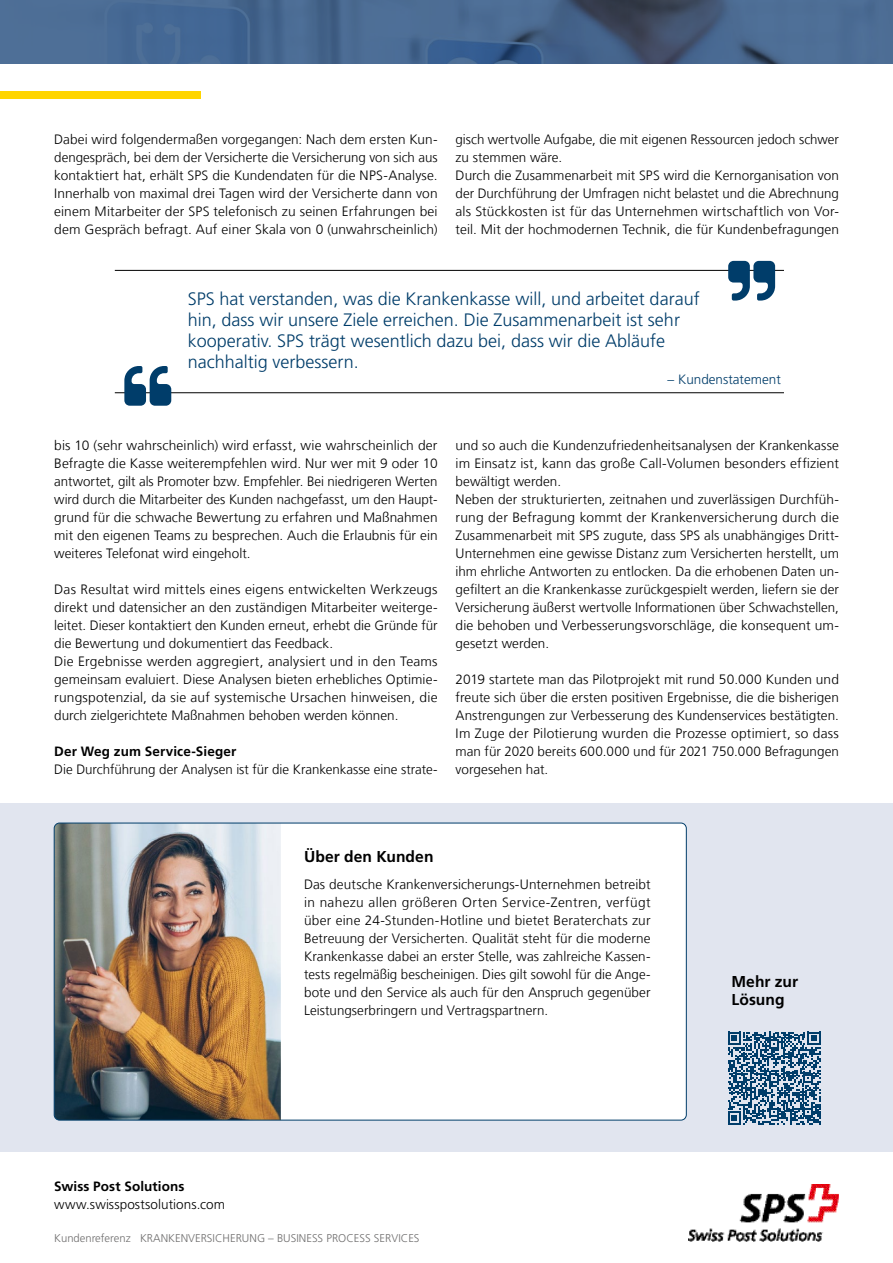
<style>
.page{position:relative;width:893px;height:1263px;background:#fff}
.page>*{position:absolute;margin:0;border:0;box-sizing:border-box;transform-origin:0 0}
.t1{font:300 18px/21px "Frutiger LT Std";color:#003d6a}
.t2{font:700 15.75px/18px "Frutiger LT Std";letter-spacing:.005em;color:#000}
.t3{font:300 13.5px/18px "Frutiger";letter-spacing:.005em;color:#000;text-align:justify}
.t4{font:300 13.5px "Frutiger LT Std";letter-spacing:.005em;color:#000}
.t5{font:700 13.5px "Frutiger LT Std";letter-spacing:.01em;color:#000}
.t6{font:700 13.5px "Frutiger";letter-spacing:.01em;color:#000}
.t7{font:300 13.5px "Frutiger LT Std";color:#003d6a}
.t8{font:300 11.25px "Frutiger LT Std";color:#706f6f}
</style>
<div class="page">
<img style="left:688px;top:1185px;width:151px;height:56px">
<div style="left:0;top:91px;width:201px;height:8px;background:#ffd500"></div>
<div style="left:0;top:803px;width:893px;height:349px;background:#e1e5ef"></div>
<svg style="left:728px;top:1032px;width:93px;height:93px"></svg>
<hr style="left:115px;top:270px;width:669px;height:1px;background:#000">
<hr style="left:115px;top:392px;width:669px;height:1px;background:#000">
<svg style="left:728px;top:261px;width:47px;height:40px"></svg>
<svg style="left:124px;top:366px;width:47px;height:40px"></svg>
<img style="left:0;top:0;width:893px;height:64px">
<div style="left:54px;top:823px;width:632px;height:297px;background:#fff;border-radius:5px"></div>
<img style="left:54px;top:823px;width:227px;height:297px">
<p class="t3" style="left:54px;top:130px;width:385px">Dabei wird folgendermaßen vorgegangen: Nach dem ersten Kun&shy;dengespräch, bei dem der Versicherte die Versicherung von sich aus kontaktiert hat, erhält SPS die Kundendaten für die NPS-Analyse.<br>Innerhalb von maximal drei Tagen wird der Versicherte dann von einem Mitarbeiter der SPS telefonisch zu seinen Erfahrungen bei dem Gespräch befragt. Auf einer Skala von 0 (unwahrscheinlich)</p>
<p class="t3" style="left:456px;top:130px;width:385px;text-align:left">gisch wertvolle Aufgabe, die mit eigenen Ressourcen jedoch schwer zu stemmen wäre.<br>Durch die Zusammenarbeit mit SPS wird die Kernorganisation von der Durchführung der Umfragen nicht belastet und die Abrechnung als Stückkosten ist für das Unternehmen wirtschaftlich von Vor&shy;teil. Mit der hochmodernen Technik, die für Kundenbefragungen</p>
<h1 class="t1" style="left:188px;top:288px;width:513px">SPS hat verstanden, was die Krankenkasse will, und arbeitet darauf hin, dass wir unsere Ziele erreichen. Die Zusammenarbeit ist sehr kooperativ. SPS trägt wesentlich dazu bei, dass wir die Abläufe nachhaltig verbessern.</h1>
<p class="t7" style="left:668px;top:372px;width:115px">– Kundenstatement</p>
<p class="t3" style="left:54px;top:436px;width:385px">bis 10 (sehr wahrscheinlich) wird erfasst, wie wahrscheinlich der Befragte die Kasse weiterempfehlen wird. Nur wer mit 9 oder 10 antwortet, gilt als Promoter bzw. Empfehler. Bei niedrigeren Werten wird durch die Mitarbeiter des Kunden nachgefasst, um den Haupt&shy;grund für die schwache Bewertung zu erfahren und Maßnahmen mit den eigenen Teams zu besprechen. Auch die Erlaubnis für ein weiteres Telefonat wird eingeholt.</p>
<p class="t3" style="left:54px;top:580px;width:385px;text-align:left">Das Resultat wird mittels eines eigens entwickelten Werkzeugs direkt und datensicher an den zuständigen Mitarbeiter weiterge&shy;leitet. Dieser kontaktiert den Kunden erneut, erhebt die Gründe für die Bewertung und dokumentiert das Feedback.<br>Die Ergebnisse werden aggregiert, analysiert und in den Teams gemeinsam evaluiert. Diese Analysen bieten erhebliches Optimie&shy;rungspotenzial, da sie auf systemische Ursachen hinweisen, die durch zielgerichtete Maßnahmen behoben werden können.</p>
<p class="t5" style="left:54px;top:743px;width:184px">Der Weg zum Service-Sieger</p>
<p class="t3" style="left:54px;top:760px;width:385px">Die Durchführung der Analysen ist für die Krankenkasse eine strate-</p>
<p class="t3" style="left:456px;top:436px;width:385px;text-align:left">und so auch die Kundenzufriedenheitsanalysen der Krankenkasse im Einsatz ist, kann das große Call-Volumen besonders effizient bewältigt werden.<br>Neben der strukturierten, zeitnahen und zuverlässigen Durchfüh&shy;rung der Befragung kommt der Krankenversicherung durch die Zusammenarbeit mit SPS zugute, dass SPS als unabhängiges Dritt-Unternehmen eine gewisse Distanz zum Versicherten herstellt, um ihm ehrliche Antworten zu entlocken. Da die erhobenen Daten un&shy;gefiltert an die Krankenkasse zurückgespielt werden, liefern sie der Versicherung äußerst wertvolle Informationen über Schwachstellen, die behoben und Verbesserungsvorschläge, die konsequent um&shy;gesetzt werden.</p>
<p class="t3" style="left:456px;top:670px;width:385px">2019 startete man das Pilotprojekt mit rund 50.000 Kunden und freute sich über die ersten positiven Ergebnisse, die die bisherigen Anstrengungen zur Verbesserung des Kundenservices bestätigten.<br>Im Zuge der Pilotierung wurden die Prozesse optimiert, so dass man für 2020 bereits 600.000 und für 2021 750.000 Befragungen vorgesehen hat.</p>
<p class="t6" style="left:54px;top:1178px;width:132px">Swiss Post Solutions</p>
<p class="t4" style="left:54px;top:1196px;width:172px">www.swisspostsolutions.com</p>
<p class="t2" style="left:304px;top:848px;width:131px">Über den Kunden</p>
<p class="t3" style="left:304px;top:875px;width:348px">Das deutsche Krankenversicherungs-Unternehmen betreibt in nahezu allen größeren Orten Service-Zentren, verfügt über eine 24-Stunden-Hotline und bietet Beraterchats zur Betreuung der Versicherten. Qualität steht für die moderne Krankenkasse dabei an erster Stelle, was zahlreiche Kassen&shy;tests regelmäßig bescheinigen. Dies gilt sowohl für die Ange&shy;bote und den Service als auch für den Anspruch gegenüber Leistungserbringern und Vertragspartnern.</p>
<p class="t8" style="left:54px;top:1231px;width:367px">Kundenreferenz KRANKENVERSICHERUNG – BUSINESS PROCESS SERVICES</p>
<p class="t2" style="left:731px;top:972px;width:68px">Mehr zur<br>Lösung</p>
</div>
